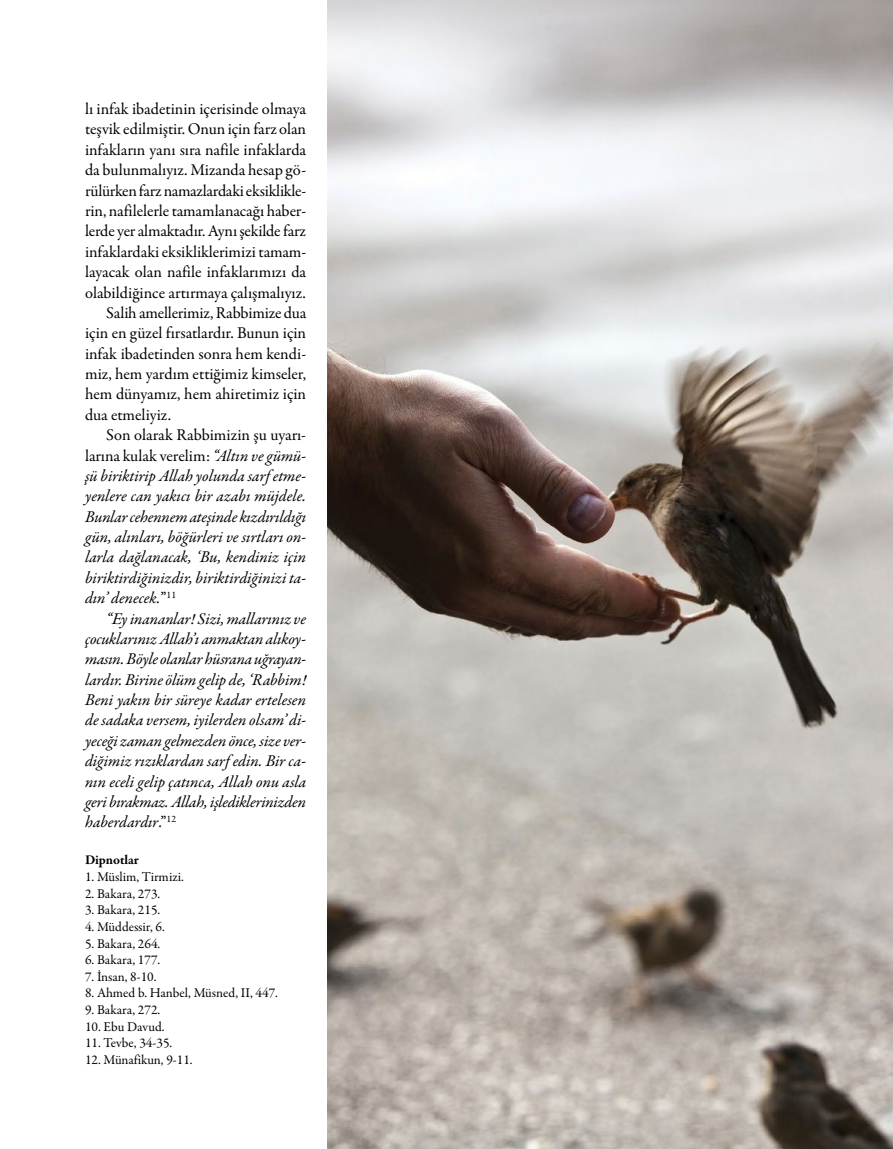
<style>
.page{position:relative;width:893px;height:1149px;background:#fff}
.page>*{position:absolute;margin:0;border:0;box-sizing:border-box;transform-origin:0 0}
.t1{font:italic 16.5px "Garamond Premr Pro";letter-spacing:-.005em;color:#000}
.t2{font:16.5px "Garamond Premr Pro";letter-spacing:-.005em;color:#000}
.t3{font:13.5px "Garamond Premr Pro";color:#000}
.t4{font:700 13.5px "Garamond Premr Pro";letter-spacing:-.005em;color:#000}
.s1{font-style:italic}
.s2{font-style:normal}
</style>
<div class="page">
<img style="left:327px;top:0;width:566px;height:1148px">
<p class="t2" style="left:85px;top:99px;width:223px">lı infak ibadetinin içerisinde olmaya</p>
<p class="t2" style="left:85px;top:119px;width:223px">teşvik edilmiştir. Onun için farz olan</p>
<p class="t2" style="left:85px;top:140px;width:223px">infakların yanı sıra nafile infaklarda</p>
<p class="t2" style="left:85px;top:160px;width:223px">da bulunmalıyız. Mizanda hesap gö-</p>
<p class="t2" style="left:85px;top:180px;width:223px">rülürken farz namazlardaki eksiklikle-</p>
<p class="t2" style="left:85px;top:201px;width:223px">rin, nafilelerle tamamlanacağı haber-</p>
<p class="t2" style="left:85px;top:221px;width:223px">lerde yer almaktadır. Aynı şekilde farz</p>
<p class="t2" style="left:85px;top:241px;width:223px">infaklardaki eksikliklerimizi tamam-</p>
<p class="t2" style="left:85px;top:262px;width:223px">layacak olan nafile infaklarımızı da</p>
<p class="t2" style="left:85px;top:282px;width:222px">olabildiğince artırmaya çalışmalıyız.</p>
<p class="t2" style="left:106px;top:302px;width:201px">Salih amellerimiz, Rabbimize dua</p>
<p class="t2" style="left:85px;top:323px;width:223px">için en güzel fırsatlardır. Bunun için</p>
<p class="t2" style="left:85px;top:343px;width:223px">infak ibadetinden sonra hem kendi-</p>
<p class="t2" style="left:85px;top:364px;width:223px">miz, hem yardım ettiğimiz kimseler,</p>
<p class="t2" style="left:85px;top:384px;width:223px">hem dünyamız, hem ahiretimiz için</p>
<p class="t2" style="left:85px;top:404px;width:88px">dua etmeliyiz.</p>
<p class="t2" style="left:106px;top:425px;width:201px">Son olarak Rabbimizin şu uyarı-</p>
<p class="t2" style="left:85px;top:445px;width:223px">larına kulak verelim: <span class="s1">“Altın ve gümü-</span></p>
<p class="t1" style="left:85px;top:465px;width:223px">şü biriktirip Allah yolunda sarf etme-</p>
<p class="t1" style="left:85px;top:485px;width:223px">yenlere can yakıcı bir azabı müjdele.</p>
<p class="t1" style="left:85px;top:506px;width:223px">Bunlar cehennem ateşinde kızdırıldığı</p>
<p class="t1" style="left:85px;top:526px;width:223px">gün, alınları, böğürleri ve sırtları on-</p>
<p class="t1" style="left:85px;top:546px;width:223px">larla dağlanacak, ‘Bu, kendiniz için</p>
<p class="t1" style="left:85px;top:567px;width:223px">biriktirdiğinizdir, biriktirdiğinizi ta-</p>
<p class="t1" style="left:85px;top:587px;width:93px">dın’ denecek.<span class="s2">”</span><sup>11</sup></p>
<p class="t1" style="left:106px;top:607px;width:201px">“Ey inananlar! Sizi, mallarınız ve</p>
<p class="t1" style="left:85px;top:628px;width:223px">çocuklarınız Allah’ı anmaktan alıkoy-</p>
<p class="t1" style="left:85px;top:648px;width:223px">masın. Böyle olanlar hüsrana uğrayan-</p>
<p class="t1" style="left:85px;top:669px;width:223px">lardır. Birine ölüm gelip de, ‘Rabbim!</p>
<p class="t1" style="left:85px;top:689px;width:223px">Beni yakın bir süreye kadar ertelesen</p>
<p class="t1" style="left:85px;top:709px;width:223px">de sadaka versem, iyilerden olsam’ di-</p>
<p class="t1" style="left:85px;top:730px;width:223px">yeceği zaman gelmezden önce, size ver-</p>
<p class="t1" style="left:85px;top:750px;width:223px">diğimiz rızıklardan sarf edin. Bir ca-</p>
<p class="t1" style="left:85px;top:770px;width:223px">nın eceli gelip çatınca, Allah onu asla</p>
<p class="t1" style="left:85px;top:791px;width:223px">geri bırakmaz. Allah, işlediklerinizden</p>
<p class="t1" style="left:85px;top:811px;width:93px">haberdardır<span class="s2">.”</span><sup>12</sup></p>
<p class="t4" style="left:85px;top:851px;width:55px">Dipnotlar</p>
<p class="t3" style="left:85px;top:868px;width:100px">1. Müslim, Tirmizi.</p>
<p class="t3" style="left:85px;top:884px;width:77px">2. Bakara, 273.</p>
<p class="t3" style="left:85px;top:901px;width:77px">3. Bakara, 215.</p>
<p class="t3" style="left:85px;top:918px;width:81px">4. Müddessir, 6.</p>
<p class="t3" style="left:85px;top:934px;width:77px">5. Bakara, 264.</p>
<p class="t3" style="left:85px;top:951px;width:77px">6. Bakara, 177.</p>
<p class="t3" style="left:85px;top:968px;width:73px">7. İnsan, 8-10.</p>
<p class="t3" style="left:85px;top:984px;width:194px">8. Ahmed b. Hanbel, Müsned, II, 447.</p>
<p class="t3" style="left:85px;top:1001px;width:77px">9. Bakara, 272.</p>
<p class="t3" style="left:85px;top:1017px;width:81px">10. Ebu Davud.</p>
<p class="t3" style="left:85px;top:1034px;width:89px">11. Tevbe, 34-35.</p>
<p class="t3" style="left:85px;top:1051px;width:109px">12. Münafikun, 9-11.</p>
</div>
